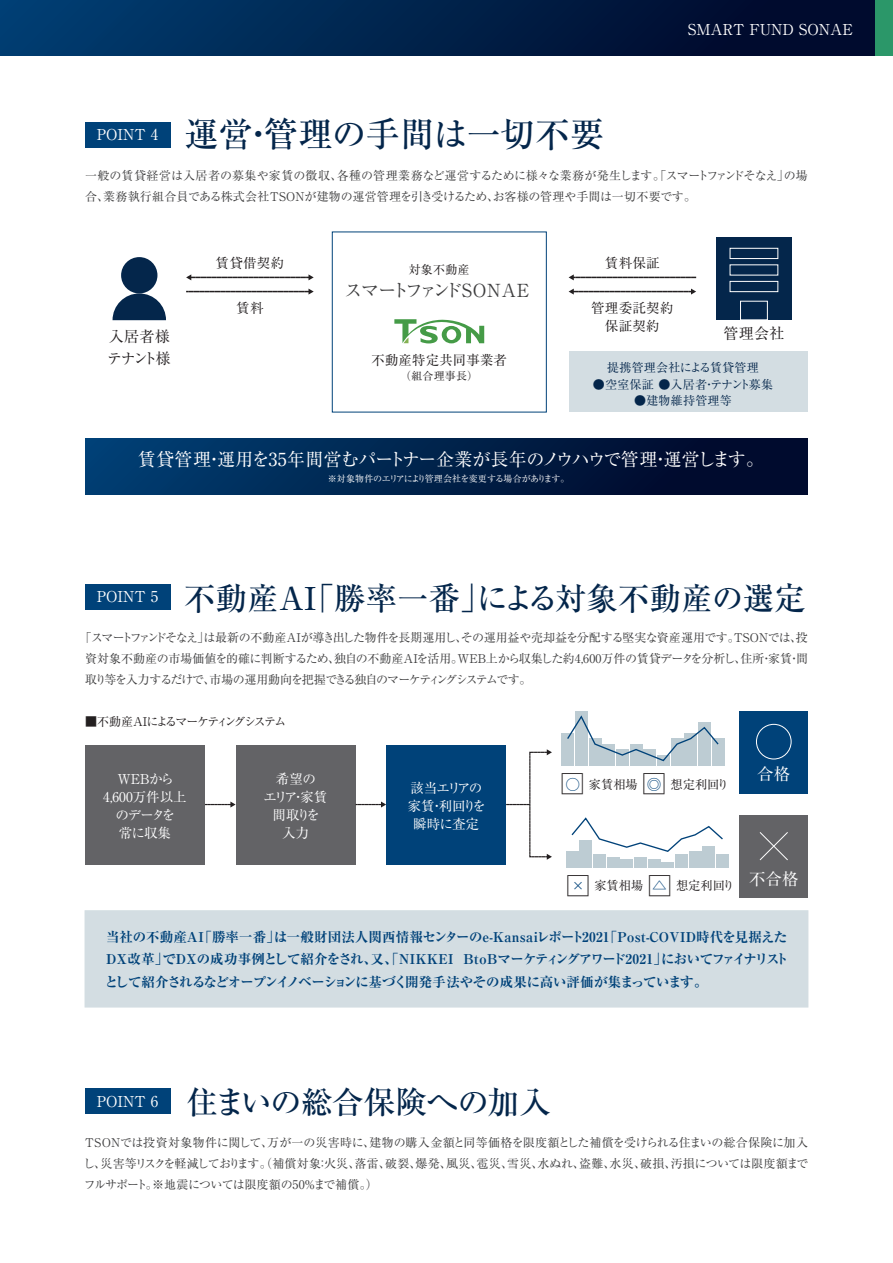
<style>
.page{position:relative;width:893px;height:1263px;background:#fff}
.page>*{position:absolute;margin:0;border:0;box-sizing:border-box;transform-origin:0 0}
.t1{font:500 34.5px "Ryumin Pr 6";color:#04264b}
.t2{font:500 31.5px "Ryumin Pr 6";color:#04264b}
.t3{font:500 31.5px "Ryumin Pr 6";letter-spacing:-.03em;color:#04264b}
.t4{font:18px "Ryumin Pr 6";letter-spacing:-.025em;color:#fff}
.t5{font:18px "Ryumin Pr 6";letter-spacing:-.065em;color:#3e3e3f}
.t6{font:16.5px "Ryumin Pr 6";color:#fff}
.t7{font:15px "Ryumin Pr 6";color:#fff}
.t8{font:15px/21.3px "Ryumin Pr 6";letter-spacing:-.11em;color:#231f20}
.t9{font:15px "Ryumin Pr 6";letter-spacing:.02em;color:#231f20}
.t10{font:700 expanded 13.5px/22.5px "Ryumin Pr 6";letter-spacing:-.055em;color:#004279;text-align:justify}
.t11{font:13.5px/18px "Ryumin Pr 6";color:#fff;text-align:center}
.t12{font:13.5px/18px "Ryumin Pr 6";letter-spacing:.02em;color:#231f20;text-align:center}
.t13{font:13.5px/18px "Ryumin Pr 6";letter-spacing:-.065em;color:#fff;text-align:center}
.t14{font:13.5px/18px "Ryumin Pr 6";letter-spacing:-.035em;color:#fff;text-align:center}
.t15{font:13.35px "Ryumin Pr 6";letter-spacing:.02em;color:#231f20}
.t16{font:12.3px "Ryumin Pr 6";color:#231f20}
.t17{font:12px/21px "Ryumin Pr 6";letter-spacing:-.025em;color:#3e3e3f;text-align:justify}
.t18{font:12px/21px "Ryumin Pr 6";letter-spacing:.005em;color:#3e3e3f}
.t19{font:12px "Ryumin Pr 6";letter-spacing:.02em;color:#04264b}
.t20{font:12px "Ryumin Pr 6";letter-spacing:-.145em;color:#231f20}
.t21{font:12px "Ryumin Pr 6";letter-spacing:-.125em;color:#231f20}
.t22{font:10.95px "Ryumin Pr 6";letter-spacing:.02em;color:#231f20}
.t23{font:9px "Ryumin Pr 6";letter-spacing:-.065em;color:#fff}
.s1{font-size:24.45px}
.s2{font-size:14.7px;color:#004279}
</style>
<div class="page">
<div style="left:0;top:0;width:893px;height:55px;background:linear-gradient(to right,#003e71,#000423)"></div>
<div style="left:569px;top:352px;width:238px;height:60px;background:#d3dde2"></div>
<div style="left:716px;top:237px;width:76px;height:83px;background:#04264b"></div>
<div style="left:740px;top:301px;width:28px;height:19px;border:1px solid #fff"></div>
<div style="left:730px;top:248px;width:48px;height:11px;border:1px solid #fff"></div>
<div style="left:730px;top:281px;width:48px;height:11px;border:1px solid #fff"></div>
<svg style="left:569px;top:274px;width:127px;height:6px"></svg>
<svg style="left:569px;top:289px;width:127px;height:6px"></svg>
<svg style="left:186px;top:274px;width:128px;height:6px"></svg>
<svg style="left:186px;top:289px;width:128px;height:6px"></svg>
<div style="left:332px;top:232px;width:215px;height:180px;background:#fff;border:1px solid #004279"></div>
<svg style="left:394px;top:319px;width:90px;height:24px"></svg>
<div style="left:85px;top:439px;width:723px;height:55px;background:linear-gradient(to right,#003f72,#000424)"></div>
<div style="left:85px;top:122px;width:85px;height:25px;background:#004279"></div>
<div style="left:121px;top:257px;width:36px;height:36px;background:#04264b;border-radius:50%"></div>
<svg style="left:113px;top:293px;width:53px;height:27px"></svg>
<div style="left:876px;top:0;width:17px;height:55px;background:#2b9769"></div>
<div style="left:85px;top:744px;width:120px;height:120px;background:#636366"></div>
<div style="left:236px;top:744px;width:120px;height:120px;background:#636366"></div>
<div style="left:386px;top:744px;width:120px;height:120px;background:#004279"></div>
<div style="left:561px;top:733px;width:13px;height:33px;background:#bdccd3"></div>
<div style="left:575px;top:711px;width:13px;height:55px;background:#bdccd3"></div>
<div style="left:589px;top:739px;width:12px;height:27px;background:#bdccd3"></div>
<div style="left:602px;top:744px;width:13px;height:22px;background:#bdccd3"></div>
<div style="left:616px;top:749px;width:13px;height:17px;background:#bdccd3"></div>
<div style="left:630px;top:744px;width:12px;height:22px;background:#bdccd3"></div>
<div style="left:643px;top:749px;width:13px;height:17px;background:#bdccd3"></div>
<div style="left:657px;top:755px;width:13px;height:11px;background:#bdccd3"></div>
<div style="left:671px;top:739px;width:12px;height:27px;background:#bdccd3"></div>
<div style="left:684px;top:733px;width:13px;height:33px;background:#bdccd3"></div>
<div style="left:698px;top:722px;width:13px;height:44px;background:#bdccd3"></div>
<div style="left:712px;top:739px;width:12px;height:27px;background:#bdccd3"></div>
<svg style="left:567px;top:715px;width:153px;height:47px"></svg>
<div style="left:566px;top:851px;width:12px;height:17px;background:#bdccd3"></div>
<div style="left:579px;top:840px;width:13px;height:28px;background:#bdccd3"></div>
<div style="left:593px;top:854px;width:13px;height:14px;background:#bdccd3"></div>
<div style="left:607px;top:857px;width:12px;height:11px;background:#bdccd3"></div>
<div style="left:620px;top:859px;width:13px;height:9px;background:#bdccd3"></div>
<div style="left:634px;top:857px;width:13px;height:11px;background:#bdccd3"></div>
<div style="left:648px;top:859px;width:12px;height:9px;background:#bdccd3"></div>
<div style="left:661px;top:862px;width:13px;height:6px;background:#bdccd3"></div>
<div style="left:675px;top:854px;width:13px;height:14px;background:#bdccd3"></div>
<div style="left:689px;top:851px;width:12px;height:17px;background:#bdccd3"></div>
<div style="left:702px;top:846px;width:13px;height:22px;background:#bdccd3"></div>
<div style="left:716px;top:854px;width:13px;height:14px;background:#bdccd3"></div>
<svg style="left:571px;top:817px;width:152px;height:36px"></svg>
<div style="left:85px;top:1088px;width:85px;height:26px;background:#004279"></div>
<div style="left:85px;top:584px;width:85px;height:26px;background:#004279"></div>
<div style="left:740px;top:711px;width:68px;height:82px;background:#004279"></div>
<div style="left:740px;top:816px;width:68px;height:82px;background:#636366"></div>
<svg style="left:759px;top:832px;width:29px;height:29px"></svg>
<div style="left:756px;top:724px;width:35px;height:35px;border:1px solid #fff;border-radius:50%"></div>
<div style="left:529px;top:752px;width:19px;height:105px;border:1px dashed #231f20"></div>
<svg style="left:547px;top:749px;width:5px;height:6px"></svg>
<svg style="left:547px;top:854px;width:5px;height:6px"></svg>
<svg style="left:506px;top:804px;width:24px;height:1px"></svg>
<svg style="left:356px;top:801px;width:30px;height:6px"></svg>
<svg style="left:205px;top:801px;width:31px;height:6px"></svg>
<div style="left:85px;top:910px;width:723px;height:97px;background:#d3dde2"></div>
<p class="t7" style="left:97px;top:123px;width:63px">POINT 4</p>
<h1 class="t1" style="left:184px;top:107px;width:422px">運営・管理の手間は一切不要</h1>
<p class="t7" style="left:688px;top:17px;width:166px">SMART FUND SONAE</p>
<p class="t18" style="left:85px;top:164px;width:724px">一般の賃貸経営は入居者の募集や家賃の徴収、各種の管理業務など運営するために様々な業務が発生します。「スマートファンドそなえ」の場合、業務執行組合員である株式会社TSONが建物の運営管理を引き受けるため、お客様の管理や手間は一切不要です。</p>
<p class="t8" style="left:107px;top:325px;width:65px">入居者様テナント様</p>
<p class="t12" style="left:216px;top:253px;width:70px">賃貸借契約</p>
<p class="t12" style="left:236px;top:298px;width:29px">賃料</p>
<p class="t21" style="left:409px;top:260px;width:62px">対象不動産</p>
<h3 class="t5" style="left:345px;top:276px;width:186px">スマートファンドSONAE</h3>
<p class="t15" style="left:371px;top:350px;width:137px">不動産特定共同事業者</p>
<p class="t22" style="left:400px;top:367px;width:79px">（組合理事長）</p>
<p class="t12" style="left:605px;top:253px;width:56px">賃料保証</p>
<p class="t12" style="left:591px;top:298px;width:84px">管理委託契約保証契約</p>
<p class="t9" style="left:723px;top:321px;width:63px">管理会社</p>
<p class="t19" style="left:607px;top:358px;width:153px">提携管理会社による賃貸管理</p>
<p class="t19" style="left:593px;top:375px;width:182px">●空室保証 ●入居者・テナント募集</p>
<p class="t19" style="left:634px;top:391px;width:99px">●建物維持管理等</p>
<h3 class="t4" style="left:138px;top:446px;width:628px">賃貸管理・運用を35年間営むパートナー企業が長年のノウハウで管理・運営します。</h3>
<p class="t23" style="left:328px;top:472px;width:243px">※対象物件のエリアにより管理会社を変更する場合があります。</p>
<h2 class="t2" style="left:97px;top:573px;width:710px"><sup>POINT</sup> <sup>5</sup> 不動産AI「勝率一番」による対象不動産の選定</h2>
<p class="t17" style="left:85px;top:626px;width:724px;text-indent:-5px">「スマートファンドそなえ」は最新の不動産AIが導き出した物件を長期運用し、その運用益や売却益を分配する堅実な資産運用です。TSONでは、投資対象不動産の市場価値を的確に判断するため、独自の不動産AIを活用。WEB上から収集した約4,600万件の賃貸データを分析し、住所・家賃・間取り等を入力するだけで、市場の運用動向を把握できる独自のマーケティングシステムです。</p>
<p class="t20" style="left:85px;top:712px;width:203px">■不動産AIによるマーケティングシステム</p>
<p class="t14" style="left:263px;top:769px;width:65px">希望の<br>エリア・家賃間取りを入力</p>
<p class="t11" style="left:103px;top:769px;width:85px">WEBから<br>4,600万件以上のデータを<br>常に収集</p>
<p class="t13" style="left:408px;top:778px;width:80px">該当エリアの家賃・利回りを瞬時に査定</p>
<p class="t16" style="left:560px;top:774px;width:170px"><span class="s1">□</span><span class="s2">○</span> 家賃相場 <span class="s1">□</span><span class="s2">◎</span> 想定利回り</p>
<h3 class="t6" style="left:757px;top:761px;width:34px">合格</h3>
<p class="t16" style="left:566px;top:876px;width:170px"><span class="s1">□</span><span class="s2">×</span> 家賃相場 <span class="s1">□</span><span class="s2">△</span> 想定利回り</p>
<h3 class="t6" style="left:749px;top:865px;width:51px">不合格</h3>
<p class="t10" style="left:105px;top:925px;width:685px">当社の不動産AI「勝率一番」は一般財団法人関西情報センターのe-Kansaiレポート2021「Post-COVID時代を見据えたDX改革」でDXの成功事例として紹介をされ、又、「NIKKEI BtoBマーケティングアワード2021」においてファイナリストとして紹介されるなどオープンイノベーションに基づく開発手法やその成果に高い評価が集まっています。</p>
<h2 class="t3" style="left:97px;top:1077px;width:456px"><sup>POINT</sup> <sup>6</sup> 住まいの総合保険への加入</h2>
<p class="t17" style="left:83px;top:1131px;width:727px">ＴＳＯＮでは投資対象物件に関して、万が一の災害時に、建物の購入金額と同等価格を限度額とした補償を受けられる住まいの総合保険に加入し、災害等リスクを軽減しております。（補償対象：火災、落雷、破裂、爆発、風災、雹災、雪災、水ぬれ、盗難、水災、破損、汚損については限度額までフルサポート。※地震については限度額の50％まで補償。）</p>
</div>
